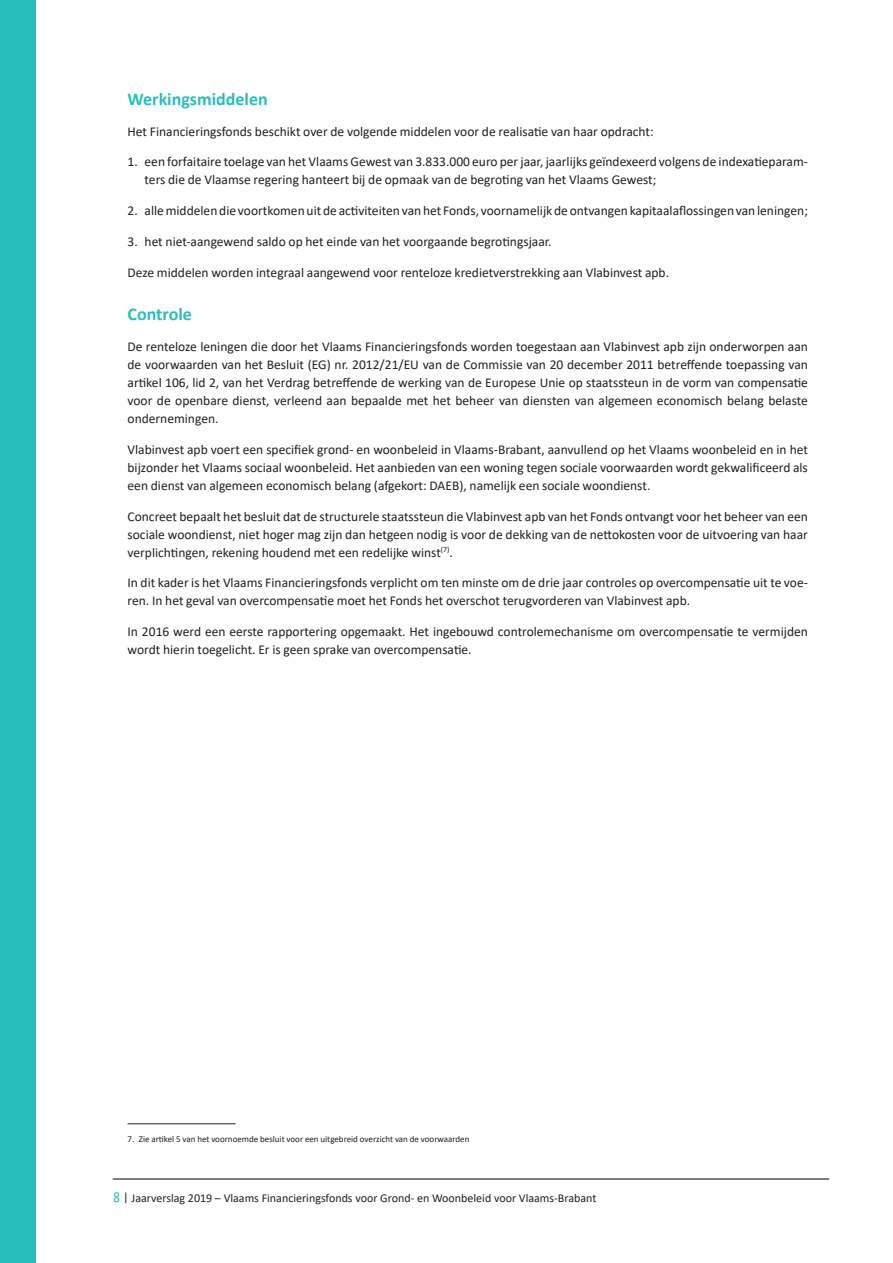
<style>
.page{position:relative;width:893px;height:1263px;background:#fff}
.page>*{position:absolute;margin:0;border:0;box-sizing:border-box;transform-origin:0 0}
._07_Tussentitel{font:700 18px "Calibri";color:#28bebd}
._07_Body{font:13.5px/18px "Calibri";color:#231f20}
.t1{font:12px "Calibri";color:#231f20}
._07_Footnote{font:9px "Calibri";color:#231f20}
.s1{font-size:15.15px;color:#28bebd}
</style>
<div class="page">
<hr style="left:113px;top:1178px;width:716px;height:1px;background:#000">
<div style="left:0;top:0;width:36px;height:1263px;background:#28bebd"></div>
<hr style="left:128px;top:1123px;width:108px;height:1px;background:#231f20">
<p class="_07_Tussentitel" style="left:128px;top:86px;width:142px">Werkingsmiddelen</p>
<p class="_07_Body" style="left:128px;top:122px;width:528px">Het Financieringsfonds beschikt over de volgende middelen voor de realisatie van haar opdracht:</p>
<p class="_07_Body" style="left:145px;top:153px;width:665px;text-indent:-17px">1. een forfaitaire toelage van het Vlaams Gewest van 3.833.000 euro per jaar, jaarlijks geïndexeerd volgens de indexatieparam&shy;ters die de Vlaamse regering hanteert bij de opmaak van de begroting van het Vlaams Gewest;</p>
<p class="_07_Body" style="left:128px;top:201px;width:682px">2. alle middelen die voortkomen uit de activiteiten van het Fonds, voornamelijk de ontvangen kapitaalaflossingen van leningen;</p>
<p class="_07_Body" style="left:128px;top:232px;width:425px">3. het niet-aangewend saldo op het einde van het voorgaande begrotingsjaar.</p>
<p class="_07_Body" style="left:128px;top:263px;width:543px">Deze middelen worden integraal aangewend voor renteloze kredietverstrekking aan Vlabinvest apb.</p>
<p class="_07_Tussentitel" style="left:128px;top:302px;width:66px">Controle</p>
<p class="_07_Body" style="left:128px;top:337px;width:682px;text-align:justify">De renteloze leningen die door het Vlaams Financieringsfonds worden toegestaan aan Vlabinvest apb zijn onderworpen aan de voorwaarden van het Besluit (EG) nr. 2012/21/EU van de Commissie van 20 december 2011 betreffende toepassing van artikel 106, lid 2, van het Verdrag betreffende de werking van de Europese Unie op staatssteun in de vorm van compensatie voor de openbare dienst, verleend aan bepaalde met het beheer van diensten van algemeen economisch belang belaste ondernemingen.</p>
<p class="_07_Body" style="left:128px;top:440px;width:682px;text-align:justify">Vlabinvest apb voert een specifiek grond- en woonbeleid in Vlaams-Brabant, aanvullend op het Vlaams woonbeleid en in het bijzonder het Vlaams sociaal woonbeleid. Het aanbieden van een woning tegen sociale voorwaarden wordt gekwalificeerd als een dienst van algemeen economisch belang (afgekort: DAEB), namelijk een sociale woondienst.</p>
<p class="_07_Body" style="left:128px;top:507px;width:682px;text-align:justify">Concreet bepaalt het besluit dat de structurele staatssteun die Vlabinvest apb van het Fonds ontvangt voor het beheer van een sociale woondienst, niet hoger mag zijn dan hetgeen nodig is voor de dekking van de nettokosten voor de uitvoering van haar verplichtingen, rekening houdend met een redelijke winst<sup>(7)</sup>.</p>
<p class="_07_Body" style="left:128px;top:573px;width:682px">In dit kader is het Vlaams Financieringsfonds verplicht om ten minste om de drie jaar controles op overcompensatie uit te voe&shy;ren. In het geval van overcompensatie moet het Fonds het overschot terugvorderen van Vlabinvest apb.</p>
<p class="_07_Body" style="left:128px;top:622px;width:682px">In 2016 werd een eerste rapportering opgemaakt. Het ingebouwd controlemechanisme om overcompensatie te vermijden wordt hierin toegelicht. Er is geen sprake van overcompensatie.</p>
<p class="_07_Footnote" style="left:128px;top:1132px;width:343px">7. Zie artikel 5 van het voornoemde besluit voor een uitgebreid overzicht van de voorwaarden</p>
<p class="t1" style="left:113px;top:1190px;width:485px"><span class="s1">8</span> | Jaarverslag 2019 – Vlaams Financieringsfonds voor Grond- en Woonbeleid voor Vlaams-Brabant</p>
</div>
